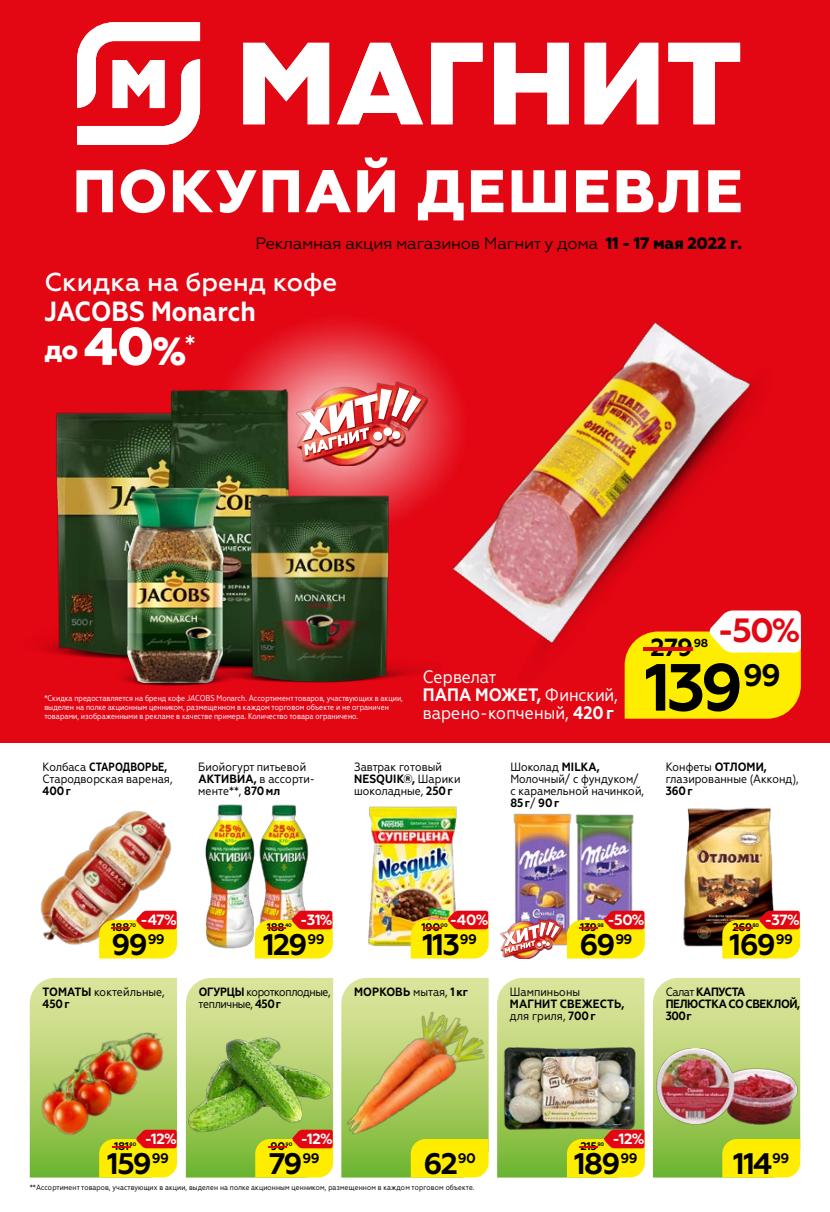
<style>
.page{position:relative;width:830px;height:1212px;background:#fff}
.page>*{position:absolute;margin:0;border:0;box-sizing:border-box;transform-origin:0 0}
.t1{font:700 66.45px "Geometria";color:#000}
.t2{font:800 60px "Geometria";letter-spacing:.03em;color:#fff}
.t3{font:700 33.6px "Geometria";color:#e30613}
.t4{font:700 29.7px "Geometria";letter-spacing:-.055em;color:#000}
.t5{font:700 27.75px "Geometria Narrow";color:#fff}
.t6{font:500 25.95px "Geometria";color:#fff}
.t7{font:800 25.95px "Geometria";color:#fff}
.t8{font:700 24.75px "Geometria";color:#000}
.t9{font:18px/18px "Geometria Narrow";color:#fff}
.t10{font:16.5px "Geometria";letter-spacing:-.02em;color:#000}
.t11{font:700 14.85px "Geometria";color:#fff}
.t12{font:12px/12px "Geometria Narrow";color:#000}
.t13{font:700 12px/12px "Geometria Narrow";color:#000}
.t14{font:12px/12px "Geometria Narrow";letter-spacing:-.03em;color:#000}
.t15{font:700 12px/12px "Geometria Narrow";letter-spacing:-.03em;color:#000}
.t16{font:700 11.55px "Geometria";color:#000}
.t17{font:700 11.1px "Geometria";letter-spacing:-.03em;color:#000}
.t18{font:8.4px/9px "Geometria Narrow";color:#fff;scale:.94 1}
.t19{font:7.65px "Geometria Narrow";letter-spacing:.01em;color:#000}
.s1{font-weight:800}
.s2{font-size:52.95px}
.s3{font-size:39.15px}
.s4{font-weight:700}
.s5{font-size:24.75px;color:#e30613}
.s6{color:#e30613}
.s7{font-weight:400}
</style>
<div class="page">
<div style="left:0;top:0;width:829px;height:743px;background:#e30613"></div>
<img style="left:235px;top:323px;width:131px;height:168px">
<svg style="left:431px;top:43px;width:51px;height:81px"></svg>
<svg style="left:494px;top:43px;width:74px;height:81px"></svg>
<svg style="left:668px;top:43px;width:71px;height:81px"></svg>
<svg style="left:584px;top:43px;width:74px;height:81px"></svg>
<svg style="left:243px;top:43px;width:86px;height:81px"></svg>
<svg style="left:337px;top:43px;width:86px;height:81px"></svg>
<svg style="left:77px;top:22px;width:123px;height:123px"></svg>
<img style="left:40px;top:810px;width:138px;height:149px">
<img style="left:260px;top:804px;width:61px;height:107px">
<img style="left:205px;top:804px;width:55px;height:145px">
<img style="left:368px;top:806px;width:115px;height:140px">
<img style="left:513px;top:813px;width:51px;height:133px">
<img style="left:564px;top:814px;width:79px;height:132px">
<img style="left:683px;top:807px;width:118px;height:141px">
<svg style="left:99px;top:911px;width:78px;height:47px;background:#f5bd1a"></svg>
<svg style="left:255px;top:911px;width:77px;height:47px;background:#f6ba12"></svg>
<svg style="left:722px;top:911px;width:77px;height:47px;background:#e4ab08"></svg>
<svg style="left:410px;top:911px;width:78px;height:44px;background:#eab10b"></svg>
<svg style="left:566px;top:911px;width:78px;height:47px;background:#efb81e"></svg>
<img style="left:292px;top:955px;width:231px;height:223px">
<img style="left:341px;top:978px;width:147px;height:199px">
<img style="left:652px;top:978px;width:147px;height:199px">
<img style="left:333px;top:1018px;width:5px;height:143px">
<img style="left:497px;top:978px;width:147px;height:199px">
<img style="left:186px;top:978px;width:147px;height:199px">
<img style="left:366px;top:322px;width:435px;height:370px">
<svg style="left:624px;top:610px;width:176px;height:109px;background:#face2f"></svg>
<img style="left:29px;top:990px;width:162px;height:174px">
<img style="left:30px;top:978px;width:147px;height:199px">
<img style="left:40px;top:412px;width:115px;height:246px">
<img style="left:155px;top:380px;width:146px;height:111px">
<img style="left:89px;top:654px;width:104px;height:32px">
<img style="left:121px;top:485px;width:112px;height:198px">
<img style="left:500px;top:919px;width:62px;height:39px">
<img style="left:503px;top:921px;width:56px;height:33px">
<img style="left:193px;top:642px;width:249px;height:50px">
<img style="left:222px;top:491px;width:193px;height:194px">
<img style="left:296px;top:382px;width:131px;height:84px">
<img style="left:301px;top:387px;width:120px;height:69px">
<h2 class="t2" style="left:72px;top:156px;width:671px">ПОКУПАЙ ДЕШЕВЛЕ</h2>
<h3 class="t10" style="left:255px;top:234px;width:488px">Рекламная акция магазинов Магнит у дома <span class="s1">11 - 17 мая 2022 г.</span></h3>
<h3 class="t6" style="left:44px;top:266px;width:294px">Скидка на бренд кофе</h3>
<h3 class="t5" style="left:44px;top:294px;width:213px">JACOBS Monarch</h3>
<h3 class="t7" style="left:44px;top:334px;width:153px">до <span class="s2">40</span><span class="s3">%</span><sup>*</sup></h3>
<p class="t18" style="left:44px;top:693px;width:383px">*Скидка предоставляется на бренд кофе JACOBS Monarch. Ассортимент товаров, участвующих в акции, выделен на полке акционным ценником, размещенном в каждом торговом объекте и не ограничен товарами, изображенными в рекламе в качестве примера. Количество товара ограничено.</p>
<h3 class="t9" style="left:422px;top:667px;width:196px">Сервелат<br><span class="s4">ПАПА МОЖЕТ,</span> Финский, варено-копченый, <span class="s4">420г</span></h3>
<h3 class="t3" style="left:717px;top:610px;width:85px">-50%</h3>
<h3 class="t8" style="left:650px;top:632px;width:44px">279</h3>
<p class="t16" style="left:627px;top:636px;width:82px"><span class="s5">-</span>98</p>
<h1 class="t1" style="left:644px;top:648px;width:138px">139<sup>99</sup></h1>
<p class="t12" style="left:43px;top:761px;width:131px">Колбаса <span class="s4">СТАРОДВОРЬЕ,<br></span>Стародворская вареная,</p>
<p class="t13" style="left:43px;top:785px;width:30px">400г</p>
<p class="t12" style="left:198px;top:761px;width:118px">Биойогурт питьевой<br><span class="s4">АКТИВИА,</span> в ассорти&shy;менте**, <span class="s4">870мл</span></p>
<p class="t12" style="left:354px;top:761px;width:108px">Завтрак готовый<br><span class="s4">NESQUIK®,</span> Шарики шоколадные, <span class="s4">250г</span></p>
<p class="t12" style="left:510px;top:761px;width:135px">Шоколад <span class="s4">МILКА,<br></span>Молочный/ с фундуком/ с карамельной начинкой,<br><span class="s4">85г</span>/ <span class="s4">90г</span></p>
<p class="t12" style="left:665px;top:761px;width:134px">Конфеты <span class="s4">ОТЛОМИ, </span>глазированные (Акконд),</p>
<p class="t13" style="left:665px;top:785px;width:29px">360г</p>
<p class="t11" style="left:140px;top:911px;width:38px">-47%</p>
<h3 class="t4" style="left:111px;top:927px;width:55px">99<sup>99</sup></h3>
<p class="t17" style="left:105px;top:920px;width:32px"><span class="s6">-</span>188<sup>70</sup></p>
<p class="t11" style="left:300px;top:911px;width:34px">-31%</p>
<h3 class="t4" style="left:263px;top:927px;width:63px">129<sup>99</sup></h3>
<p class="t17" style="left:261px;top:920px;width:32px"><span class="s6">-</span>188<sup>40</sup></p>
<p class="t11" style="left:449px;top:911px;width:40px">-40%</p>
<h3 class="t4" style="left:422px;top:927px;width:56px">113<sup>99</sup></h3>
<p class="t17" style="left:417px;top:920px;width:32px"><span class="s6">-</span>190<sup>00</sup></p>
<p class="t11" style="left:607px;top:911px;width:39px">-50%</p>
<h3 class="t4" style="left:579px;top:927px;width:55px">69<sup>99</sup></h3>
<p class="t17" style="left:573px;top:920px;width:32px"><span class="s6">-</span>139<sup>98</sup></p>
<p class="t11" style="left:764px;top:911px;width:37px">-37%</p>
<h3 class="t4" style="left:729px;top:927px;width:65px">169<sup>99</sup></h3>
<p class="t17" style="left:728px;top:920px;width:32px"><span class="s6">-</span>269<sup>80</sup></p>
<p class="t12" style="left:42px;top:985px;width:124px"><span class="s4">ТОМАТЫ</span> коктейльные,<br><span class="s4">450г</span></p>
<p class="t14" style="left:198px;top:986px;width:133px"><span class="s4">ОГУРЦЫ</span> короткоплодные, тепличные, <span class="s4">450г</span></p>
<p class="t13" style="left:354px;top:986px;width:115px">МОРКОВЬ <span class="s7">мытая,</span> 1кг</p>
<p class="t15" style="left:665px;top:986px;width:136px"><span class="s7">Салат</span> КАПУСТА<br>ПЕЛЮСТКА СО СВЕКЛОЙ,<br>300г</p>
<p class="t12" style="left:509px;top:985px;width:72px">Шампиньоны</p>
<p class="t13" style="left:509px;top:998px;width:116px">МАГНИТ СВЕЖЕСТЬ, <span class="s7">для гриля,</span> 700г</p>
<p class="t11" style="left:145px;top:1129px;width:34px">-12%</p>
<h3 class="t4" style="left:107px;top:1146px;width:63px">159<sup>99</sup></h3>
<h3 class="t4" style="left:733px;top:1146px;width:57px">114<sup>99</sup></h3>
<p class="t11" style="left:300px;top:1129px;width:34px">-12%</p>
<h3 class="t4" style="left:268px;top:1146px;width:52px">79<sup>99</sup></h3>
<p class="t11" style="left:612px;top:1129px;width:34px">-12%</p>
<h3 class="t4" style="left:574px;top:1146px;width:65px">189<sup>99</sup></h3>
<p class="t17" style="left:106px;top:1139px;width:32px"><span class="s6">-</span>181<sup>80</sup></p>
<p class="t17" style="left:262px;top:1139px;width:32px"><span class="s6">-</span>90<sup>90</sup></p>
<p class="t17" style="left:573px;top:1139px;width:32px"><span class="s6">-</span>215<sup>90</sup></p>
<h3 class="t4" style="left:423px;top:1146px;width:54px">62<sup>90</sup></h3>
<p class="t19" style="left:30px;top:1183px;width:446px">**Ассортимент товаров, участвующих в акции, выделен на полке акционным ценником, размещенном в каждом торговом объекте.</p>
</div>
